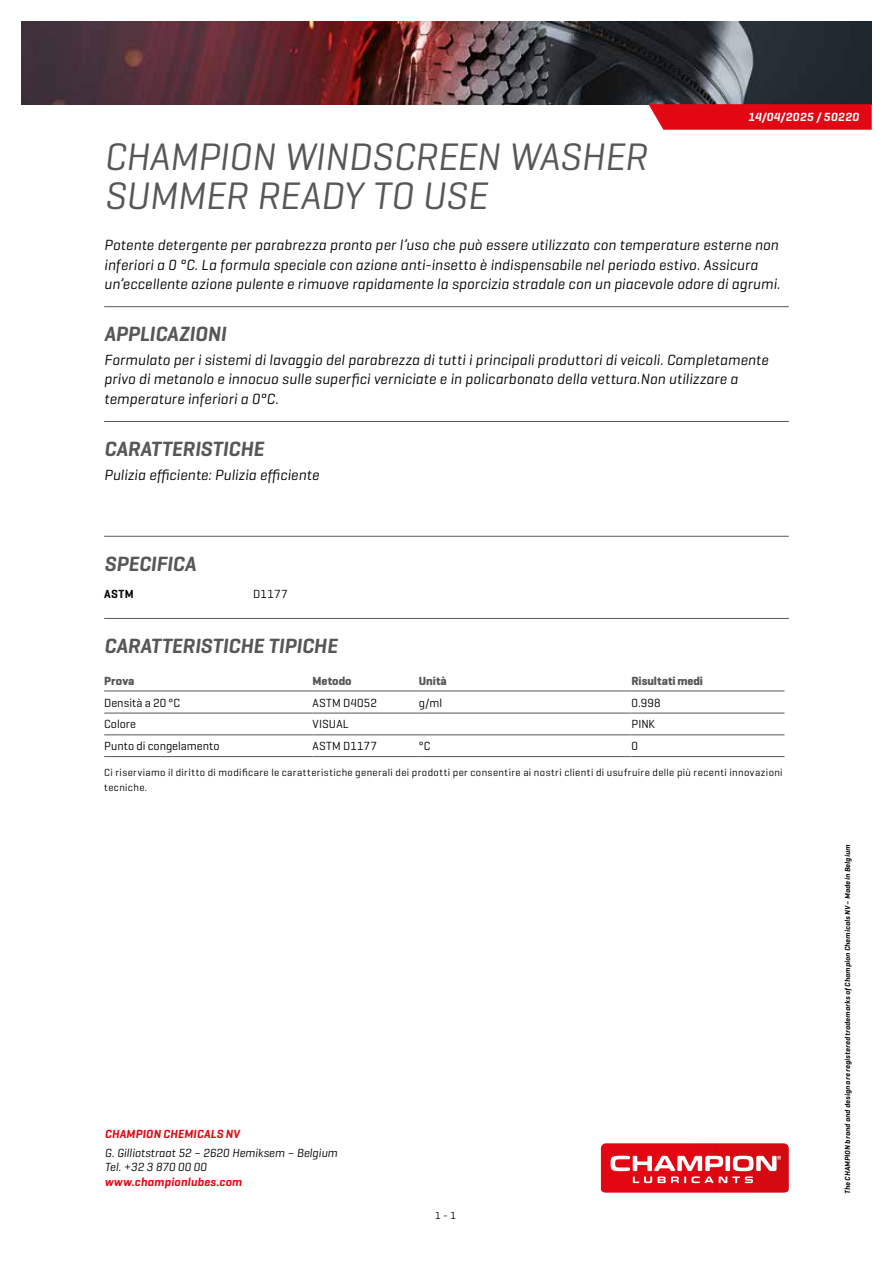
<style>
.page{position:relative;width:893px;height:1263px;background:#fff}
.page>*{position:absolute;margin:0;border:0;box-sizing:border-box;transform-origin:0 0}
.t1{font:italic 39px/39px "Geogrotesque";letter-spacing:-.005em;color:#575756}
.t2{font:italic 600 21px "Geogrotesque";letter-spacing:-.005em;color:#575756}
.t3{font:italic 15px/19.5px "Geogrotesque";letter-spacing:.01em;color:#000}
.t4{font:12px "Geogrotesque";letter-spacing:.01em;color:#000}
.t5{font:italic 12px/14.4px "Geogrotesque";color:#000}
.t6{font:italic 600 12px "Geogrotesque";letter-spacing:.015em;color:#e30613}
.t7{font:700 12px "Geogrotesque";color:#575756}
.t8{font:italic 600 12px "Geogrotesque";letter-spacing:.035em;color:#fff}
.t9{font:600 12px "Geogrotesque";color:#000}
.t10{font:10.5px/15px "Geogrotesque";letter-spacing:.035em;color:#000}
.t11{font:italic 600 7.5px "Geogrotesque";letter-spacing:.025em;color:#000}
</style>
<div class="page">
<svg style="left:601px;top:1143px;width:188px;height:49px"></svg>
<img style="left:21px;top:21px;width:851px;height:83px">
<svg style="left:648px;top:104px;width:224px;height:26px"></svg>
<hr style="left:104px;top:306px;width:685px;height:1px;background:#575756">
<hr style="left:104px;top:421px;width:685px;height:1px;background:#575756">
<hr style="left:104px;top:536px;width:685px;height:1px;background:#575756">
<hr style="left:104px;top:618px;width:685px;height:1px;background:#575756">
<hr style="left:104px;top:690px;width:209px;height:1px;background:#575756">
<hr style="left:313px;top:690px;width:106px;height:1px;background:#575756">
<hr style="left:419px;top:690px;width:212px;height:1px;background:#575756">
<hr style="left:631px;top:690px;width:153px;height:1px;background:#575756">
<hr style="left:104px;top:713px;width:209px;height:1px;background:#575756">
<hr style="left:313px;top:713px;width:106px;height:1px;background:#575756">
<hr style="left:419px;top:713px;width:212px;height:1px;background:#575756">
<hr style="left:631px;top:713px;width:153px;height:1px;background:#575756">
<hr style="left:104px;top:734px;width:209px;height:1px;background:#575756">
<hr style="left:313px;top:734px;width:106px;height:1px;background:#575756">
<hr style="left:419px;top:734px;width:212px;height:1px;background:#575756">
<hr style="left:631px;top:734px;width:153px;height:1px;background:#575756">
<hr style="left:104px;top:756px;width:209px;height:1px;background:#575756">
<hr style="left:313px;top:756px;width:106px;height:1px;background:#575756">
<hr style="left:419px;top:756px;width:212px;height:1px;background:#575756">
<hr style="left:631px;top:756px;width:153px;height:1px;background:#575756">
<p class="t8" style="left:748px;top:110px;width:112px">14/04/2025 / 50220</p>
<h1 class="t1" style="left:104px;top:136px;width:544px">CHAMPION WINDSCREEN WASHER<br>SUMMER READY TO USE</h1>
<p class="t3" style="left:104px;top:235px;width:677px">Potente detergente per parabrezza pronto per l’uso che può essere utilizzato con temperature esterne non inferiori a 0 °C. La formula speciale con azione anti-insetto è indispensabile nel periodo estivo. Assicura un’eccellente azione pulente e rimuove rapidamente la sporcizia stradale con un piacevole odore di agrumi.</p>
<h2 class="t2" style="left:104px;top:321px;width:123px">APPLICAZIONI</h2>
<p class="t3" style="left:104px;top:349px;width:666px">Formulato per i sistemi di lavaggio del parabrezza di tutti i principali produttori di veicoli. Completamente privo di metanolo e innocuo sulle superfici verniciate e in policarbonato della vettura.Non utilizzare a temperature inferiori a 0°C.</p>
<h2 class="t2" style="left:104px;top:436px;width:161px">CARATTERISTICHE</h2>
<p class="t3" style="left:104px;top:464px;width:216px">Pulizia efficiente: Pulizia efficiente</p>
<h2 class="t2" style="left:104px;top:550px;width:93px">SPECIFICA</h2>
<p class="t9" style="left:104px;top:587px;width:31px">ASTM</p>
<p class="t4" style="left:253px;top:587px;width:36px">D1177</p>
<h2 class="t2" style="left:104px;top:633px;width:235px">CARATTERISTICHE TIPICHE</h2>
<p class="t7" style="left:104px;top:673px;width:32px">Prova</p>
<p class="t7" style="left:313px;top:673px;width:41px">Metodo</p>
<p class="t7" style="left:419px;top:673px;width:29px">Unità</p>
<p class="t7" style="left:631px;top:673px;width:73px">Risultati medi</p>
<p class="t4" style="left:104px;top:695px;width:77px">Densità a 20 °C</p>
<p class="t4" style="left:313px;top:695px;width:66px">ASTM D4052</p>
<p class="t4" style="left:419px;top:695px;width:25px">g/ml</p>
<p class="t4" style="left:631px;top:695px;width:31px">0.998</p>
<p class="t4" style="left:104px;top:717px;width:33px">Colore</p>
<p class="t4" style="left:313px;top:717px;width:38px">VISUAL</p>
<p class="t4" style="left:631px;top:717px;width:25px">PINK</p>
<p class="t4" style="left:104px;top:739px;width:117px">Punto di congelamento</p>
<p class="t4" style="left:313px;top:739px;width:66px">ASTM D1177</p>
<p class="t4" style="left:419px;top:739px;width:13px">°C</p>
<p class="t4" style="left:631px;top:739px;width:8px">0</p>
<p class="t10" style="left:104px;top:765px;width:680px">Ci riserviamo il diritto di modificare le caratteristiche generali dei prodotti per consentire ai nostri clienti di usufruire delle più recenti innovazioni tecniche.</p>
<p class="t6" style="left:105px;top:1126px;width:136px">CHAMPION CHEMICALS NV</p>
<p class="t5" style="left:105px;top:1145px;width:234px">G. Gilliotstraat 52 – 2620 Hemiksem – Belgium<br>Tel. +32 3 870 00 00</p>
<p class="t6" style="left:105px;top:1174px;width:139px">www.championlubes.com</p>
<p class="t10" style="left:435px;top:1207px;width:23px">1 - 1</p>
<p class="t11" style="left:843px;top:1194px;width:351px;rotate:-90deg">The CHAMPION brand and design are registered trademarks of Champion Chemicals NV – Made in Belgium</p>
</div>
